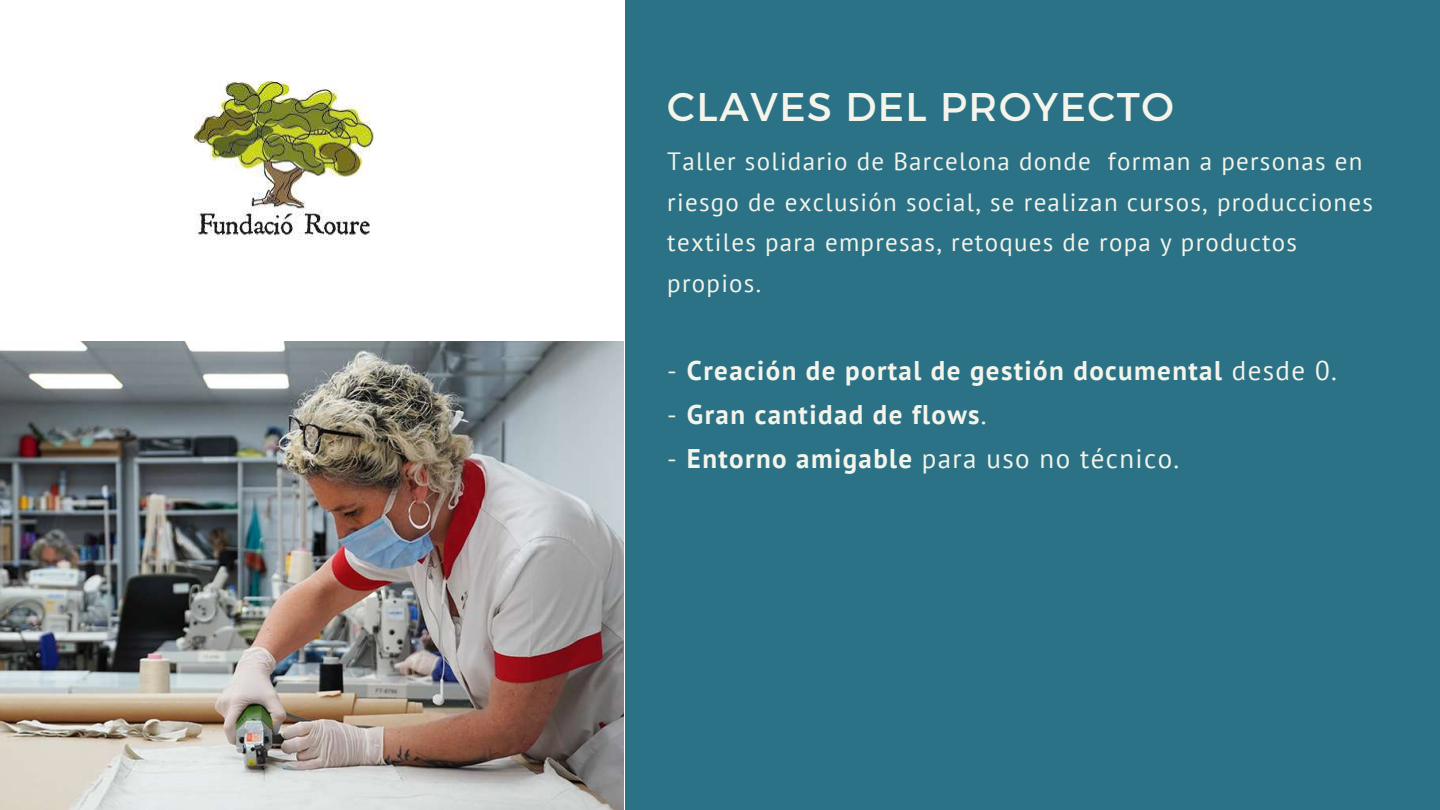
<style>
.page{position:relative;width:1440px;height:810px;background:#2b7286}
.page>*{position:absolute;margin:0;border:0;box-sizing:border-box;transform-origin:0 0}
.t1{font:40px "Montserrat";letter-spacing:.035em;color:#f4f4ea}
.t2{font:700 27px "PT Sans";letter-spacing:.05em;color:#f4f4ea}
.t3{font:27px "PT Sans";letter-spacing:.05em;color:#f4f4ea}
.t4{font:25px/40.5px "PT Sans";letter-spacing:.05em;color:#f4f4ea}
.s1{font-weight:400}
.s2{font-weight:700}
</style>
<div class="page">
<div style="left:0;top:0;width:624px;height:810px;background:#fff"></div>
<img style="left:0;top:341px;width:624px;height:469px">
<img style="left:195px;top:81px;width:178px;height:159px">
<h1 class="t1" style="left:667px;top:81px;width:508px">CLAVES DEL PROYECTO</h1>
<p class="t4" style="left:667px;top:141px;width:707px">Taller solidario de Barcelona donde forman a personas en riesgo de exclusión social, se realizan cursos, producciones textiles para empresas, retoques de ropa y productos propios.</p>
<p class="t2" style="left:667px;top:352px;width:671px"><span class="s1">-</span> Creación de portal de gestión documental <span class="s1">desde 0.</span></p>
<p class="t2" style="left:667px;top:396px;width:321px"><span class="s1">-</span> Gran cantidad de flows<span class="s1">.</span></p>
<p class="t3" style="left:667px;top:441px;width:514px">- <span class="s2">Entorno amigable</span> para uso no técnico.</p>
</div>
